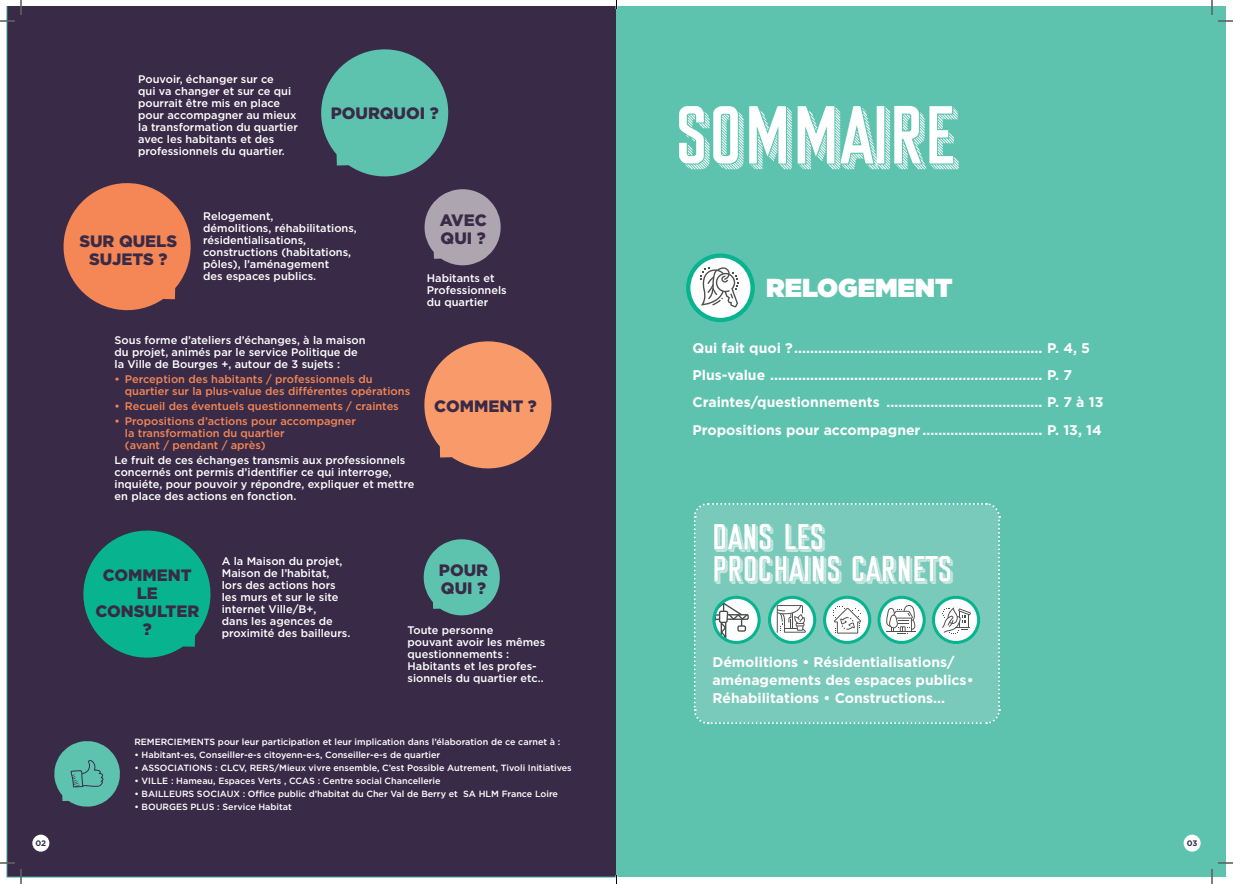
<style>
.page{position:relative;width:1233px;height:884px;background:#fff}
.page>*{position:absolute;margin:0;border:0;box-sizing:border-box;transform-origin:0 0}
.t1{font:90.3px "Sunset Boulevard";color:#fff}
.t2{font:40px/32px "Sunset Boulevard";color:#fff}
.t3{font:900 26px "Gotham";color:#fff}
.t4{font:900 16.5px/18px "Gotham";color:#392b47;text-align:center}
.t5{font:700 14px/18px "Gotham";color:#fff}
.t6{font:500 11px/12px "Gotham";color:#fff}
.t7{font:500 11px/12px "Gotham";color:#f58655}
.t8{font:500 9px "Gotham";color:#fff}
.t9{font:700 8px "Gotham";color:#392b47}
</style>
<div class="page">
<div style="left:613px;top:7px;width:613px;height:870px;background:#5dc3af"></div>
<div style="left:7px;top:7px;width:609px;height:870px;background:#392b47"></div>
<svg style="left:80px;top:528px;width:133px;height:133px"></svg>
<svg style="left:318px;top:47px;width:133px;height:133px"></svg>
<svg style="left:60px;top:181px;width:133px;height:133px"></svg>
<svg style="left:423px;top:188px;width:79px;height:80px"></svg>
<svg style="left:421px;top:339px;width:133px;height:133px"></svg>
<div style="left:434px;top:399px;width:108px;height:13px;background:#f89a6a"></div>
<svg style="left:422px;top:538px;width:79px;height:80px"></svg>
<div style="left:32px;top:835px;width:17px;height:17px;background:#fff;border-radius:50%"></div>
<div style="left:1183px;top:835px;width:17px;height:17px;background:#fff;border-radius:50%"></div>
<svg style="left:53px;top:740px;width:68px;height:69px"></svg>
<svg style="left:688px;top:256px;width:64px;height:64px"></svg>
<div style="left:698px;top:266px;width:42px;height:41px;background:#fff"></div>
<svg style="left:700px;top:267px;width:38px;height:40px"></svg>
<div style="left:686px;top:253px;width:69px;height:69px;border:4px solid #08b48f;border-radius:50%"></div>
<svg style="left:693px;top:503px;width:308px;height:222px"></svg>
<div style="left:932px;top:596px;width:48px;height:48px;border:3px solid #08b48f;border-radius:50%"></div>
<svg style="left:1218px;top:20px;width:15px;height:2px"></svg>
<svg style="left:1218px;top:862px;width:15px;height:2px"></svg>
<svg style="left:0;top:0;width:22px;height:22px"></svg>
<svg style="left:0;top:862px;width:22px;height:22px"></svg>
<svg style="left:1211px;top:0;width:1px;height:15px"></svg>
<svg style="left:1211px;top:869px;width:1px;height:15px"></svg>
<p class="t6" style="left:138px;top:73px;width:161px">Pouvoir, échanger sur ce<br>qui va changer et sur ce qui pourrait être mis en place pour accompagner au mieux la transformation du quartier avec les habitants et des professionnels du quartier.</p>
<p class="t4" style="left:331px;top:105px;width:110px">POURQUOI ?</p>
<p class="t4" style="left:79px;top:232px;width:99px">SUR QUELS<br>SUJETS ?</p>
<p class="t6" style="left:203px;top:210px;width:155px">Relogement,<br>démolitions, réhabilitations, résidentialisations, constructions (habitations, pôles), l’aménagement<br>des espaces publics.</p>
<p class="t4" style="left:440px;top:211px;width:49px;text-align:left">AVEC<br>QUI ?</p>
<p class="t6" style="left:427px;top:272px;width:81px">Habitants et<br>Professionnels du quartier</p>
<p class="t6" style="left:115px;top:334px;width:252px">Sous forme d’ateliers d’échanges, à la maison du projet, animés par le service Politique de la Ville de Bourges +, autour de 3 sujets :</p>
<p class="t7" style="left:125px;top:373px;width:287px;text-indent:-10px">• Perception des habitants / professionnels du quartier sur la plus-value des différentes opérations</p>
<p class="t7" style="left:115px;top:400px;width:286px">• Recueil des éventuels questionnements / craintes</p>
<p class="t7" style="left:125px;top:415px;width:232px;text-indent:-10px">• Propositions d’actions pour accompagner la transformation du quartier<br>(avant / pendant / après)</p>
<p class="t6" style="left:115px;top:454px;width:301px">Le fruit de ces échanges transmis aux professionnels concernés ont permis d’identifier ce qui interroge, inquiéte, pour pouvoir y répondre, expliquer et mettre en place des actions en fonction.</p>
<p class="t4" style="left:434px;top:397px;width:104px">COMMENT ?</p>
<p class="t4" style="left:95px;top:566px;width:105px">COMMENT<br>LE<br>CONSULTER ?</p>
<p class="t6" style="left:222px;top:555px;width:130px">A la Maison du projet,<br>Maison de l’habitat, lors des actions hors les murs et sur le site internet Ville/B+,<br>dans les agences de proximité des bailleurs.</p>
<p class="t4" style="left:439px;top:561px;width:51px;text-align:left">POUR<br>QUI ?</p>
<p class="t6" style="left:407px;top:624px;width:139px">Toute personne<br>pouvant avoir les mêmes questionnements :<br>Habitants et les profes&shy;sionnels du quartier etc..</p>
<p class="t8" style="left:134px;top:737px;width:427px">REMERCIEMENTS pour leur participation et leur implication dans l’élaboration de ce carnet à :</p>
<p class="t8" style="left:134px;top:750px;width:307px">• Habitant-es, Conseiller-e-s citoyenn-e-s, Conseiller-e-s de quartier</p>
<p class="t8" style="left:134px;top:762px;width:439px">• ASSOCIATIONS : CLCV, RERS/Mieux vivre ensemble, C’est Possible Autrement, Tivoli Initiatives</p>
<p class="t8" style="left:134px;top:775px;width:307px">• VILLE : Hameau, Espaces Verts , CCAS : Centre social Chancellerie</p>
<p class="t8" style="left:134px;top:788px;width:425px">• BAILLEURS SOCIAUX : Office public d’habitat du Cher Val de Berry et SA HLM France Loire</p>
<p class="t8" style="left:134px;top:801px;width:159px">• BOURGES PLUS : Service Habitat</p>
<p class="t1" style="left:676px;top:103px;width:281px">SOMMAIRE</p>
<p class="t3" style="left:766px;top:272px;width:188px">RELOGEMENT</p>
<p class="t5" style="left:692px;top:338px;width:399px">Qui fait quoi ?.............................................................. P. 4, 5</p>
<p class="t5" style="left:692px;top:366px;width:381px">Plus-value .................................................................... P. 7</p>
<p class="t5" style="left:692px;top:393px;width:412px">Craintes/questionnements ....................................... P. 7 à 13</p>
<p class="t5" style="left:692px;top:420px;width:411px">Propositions pour accompagner .............................. P. 13, 14</p>
<p class="t2" style="left:712px;top:524px;width:242px">DANS LES<br>PROCHAINS CARNETS</p>
<p class="t5" style="left:712px;top:653px;width:263px">Démolitions • Résidentialisations/ aménagements des espaces publics•<br>Réhabilitations • Constructions...</p>
<p class="t9" style="left:35px;top:838px;width:12px">02</p>
<p class="t9" style="left:1186px;top:838px;width:12px">03</p>
</div>
